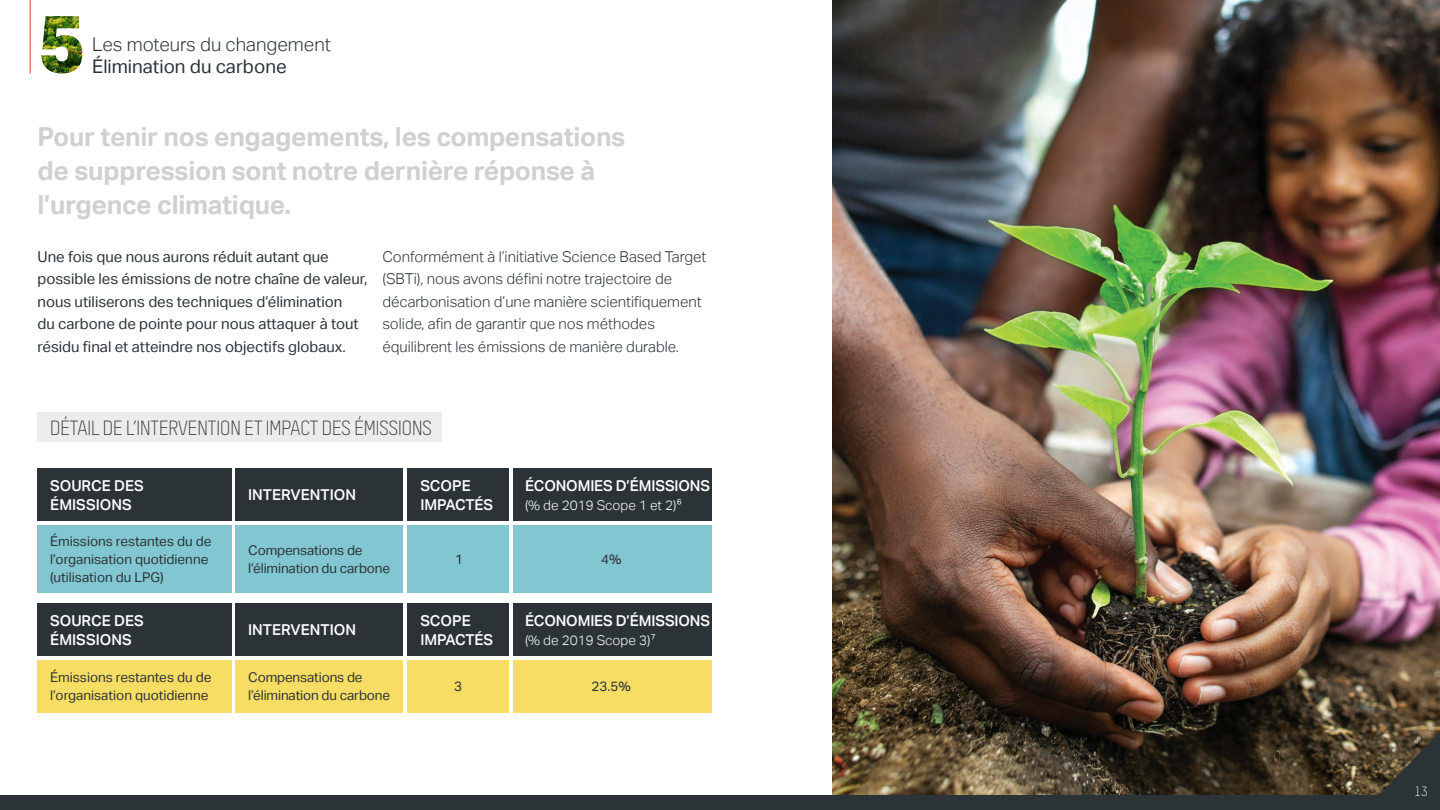
<style>
.page{position:relative;width:1440px;height:810px;background:#fff}
.page>*{position:absolute;margin:0;border:0;box-sizing:border-box;transform-origin:0 0}
.t1{font:700 26.25px/33.8px "Aktiv Grotesk";letter-spacing:-.01em;color:#d1d0cf}
.t2{font:300 18.75px "Aktiv Grotesk";color:#2b3337}
.t3{font:18.75px "Aktiv Grotesk";color:#2b3337}
.t4{font:18.38px "Modula Hero Part 1";color:#2b3337}
.t5{font:300 15px/22.5px "Aktiv Grotesk";color:#2b3337}
.t6{font:15px/22.5px "Aktiv Grotesk";color:#2b3337}
.t7{font:500 15px/19.5px "Aktiv Grotesk";color:#fff}
.t8{font:13.5px/18px "Aktiv Grotesk";color:#2b3337}
.t9{font:300 13.5px "Aktiv Grotesk";color:#fff}
.t10{font:12px "Modula Text";color:#fff}
</style>
<div class="page">
<img style="left:832px;top:0;width:608px;height:795px">
<svg style="left:1364px;top:732px;width:76px;height:63px;background:#474235"></svg>
<hr style="left:30px;top:0;width:1px;height:74px;background:#e03c31">
<div style="left:0;top:795px;width:1440px;height:15px;background:#2b3337"></div>
<div style="left:236px;top:525px;width:168px;height:67px;background:#82c6d2"></div>
<div style="left:236px;top:469px;width:168px;height:52px;background:#2b3337"></div>
<div style="left:38px;top:525px;width:194px;height:67px;background:#82c6d2"></div>
<div style="left:38px;top:469px;width:194px;height:52px;background:#2b3337"></div>
<div style="left:408px;top:525px;width:101px;height:67px;background:#82c6d2"></div>
<div style="left:408px;top:469px;width:101px;height:52px;background:#2b3337"></div>
<div style="left:513px;top:525px;width:199px;height:67px;background:#82c6d2"></div>
<div style="left:513px;top:469px;width:199px;height:52px;background:#2b3337"></div>
<div style="left:236px;top:660px;width:168px;height:52px;background:#f8dd64"></div>
<div style="left:236px;top:604px;width:168px;height:52px;background:#2b3337"></div>
<div style="left:38px;top:660px;width:194px;height:52px;background:#f8dd64"></div>
<div style="left:38px;top:604px;width:194px;height:52px;background:#2b3337"></div>
<div style="left:408px;top:660px;width:101px;height:52px;background:#f8dd64"></div>
<div style="left:408px;top:604px;width:101px;height:52px;background:#2b3337"></div>
<div style="left:513px;top:660px;width:199px;height:52px;background:#f8dd64"></div>
<div style="left:513px;top:604px;width:199px;height:52px;background:#2b3337"></div>
<img style="left:41px;top:16px;width:41px;height:58px">
<div style="left:38px;top:412px;width:404px;height:30px;background:#edecec"></div>
<p class="t2" style="left:92px;top:33px;width:240px">Les moteurs du changement</p>
<p class="t3" style="left:92px;top:56px;width:196px">Élimination du carbone</p>
<p class="t1" style="left:38px;top:120px;width:589px">Pour tenir nos engagements, les compensations de suppression sont notre dernière réponse à l’urgence climatique.</p>
<p class="t6" style="left:38px;top:246px;width:331px">Une fois que nous aurons réduit autant que possible les émissions de notre chaîne de valeur, nous utiliserons des techniques d’élimination<br>du carbone de pointe pour nous attaquer à tout résidu final et atteindre nos objectifs globaux.</p>
<p class="t5" style="left:382px;top:246px;width:325px">Conformément à l’initiative Science Based Target (SBTi), nous avons défini notre trajectoire de décarbonisation d’une manière scientifiquement solide, afin de garantir que nos méthodes équilibrent les émissions de manière durable.</p>
<p class="t4" style="left:50px;top:416px;width:383px">DÉTAIL DE L’INTERVENTION ET IMPACT DES ÉMISSIONS</p>
<p class="t7" style="left:50px;top:476px;width:95px">SOURCE DES<br>ÉMISSIONS</p>
<p class="t7" style="left:248px;top:485px;width:109px">INTERVENTION</p>
<p class="t7" style="left:420px;top:476px;width:74px">SCOPE<br>IMPACTÉS</p>
<p class="t8" style="left:50px;top:532px;width:163px">Émissions restantes du de l’organisation quotidienne (utilisation du LPG)</p>
<p class="t8" style="left:248px;top:541px;width:143px">Compensations de l’élimination du carbone</p>
<p class="t8" style="left:455px;top:550px;width:9px">1</p>
<p class="t7" style="left:50px;top:611px;width:95px">SOURCE DES<br>ÉMISSIONS</p>
<p class="t7" style="left:248px;top:620px;width:109px">INTERVENTION</p>
<p class="t7" style="left:420px;top:611px;width:74px">SCOPE<br>IMPACTÉS</p>
<p class="t8" style="left:50px;top:668px;width:163px">Émissions restantes du de l’organisation quotidienne</p>
<p class="t8" style="left:248px;top:668px;width:143px">Compensations de l’élimination du carbone</p>
<p class="t8" style="left:454px;top:677px;width:9px">3</p>
<p class="t7" style="left:525px;top:476px;width:187px">ÉCONOMIES D’ÉMISSIONS</p>
<p class="t9" style="left:525px;top:498px;width:158px">(% de 2019 Scope 1 et 2)6</p>
<p class="t8" style="left:601px;top:550px;width:22px">4%</p>
<p class="t7" style="left:525px;top:611px;width:187px">ÉCONOMIES D’ÉMISSIONS</p>
<p class="t9" style="left:525px;top:633px;width:132px">(% de 2019 Scope 3)7</p>
<p class="t8" style="left:592px;top:677px;width:41px">23.5%</p>
<p class="t10" style="left:1415px;top:783px;width:15px">13</p>
</div>
